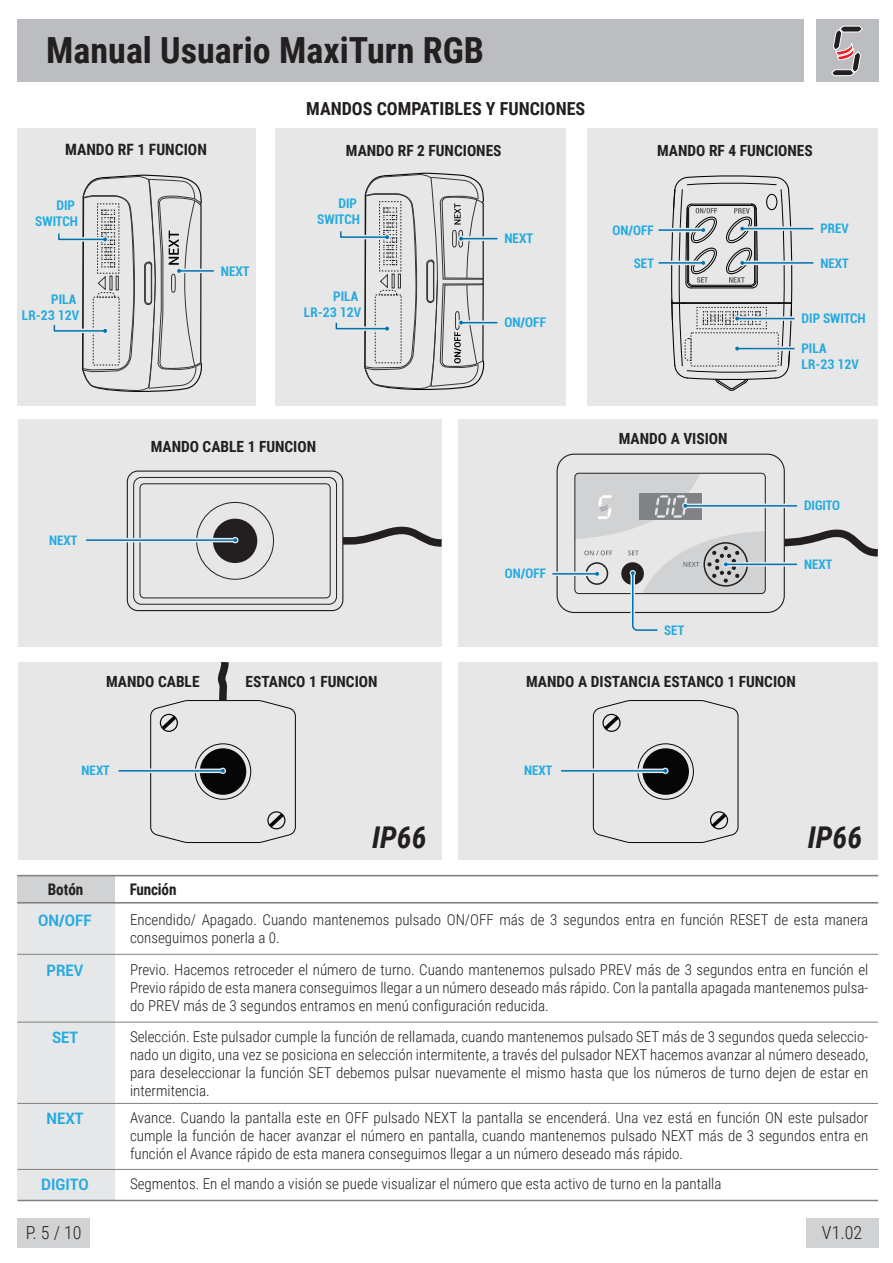
<style>
.page{position:relative;width:893px;height:1263px;background:#fff}
.page>*{position:absolute;margin:0;border:0;box-sizing:border-box;transform-origin:0 0}
.t1{font:700 36px "Roboto Condensed";color:#231f20}
.t2{font:italic 700 30px "Roboto Condensed";color:#231f20}
.t3{font:700 18px "Roboto Condensed";color:#231f20}
.t4{font:300 18px "Roboto Condensed";color:#231f20}
.t5{font:700 16.05px "Roboto Condensed";letter-spacing:-.01em;color:#231f20;scale:.95 1}
.t6{font:700 15.75px "Roboto";letter-spacing:-.005em;color:#24aae1;scale:.95 1}
.t7{font:700 15.6px "Roboto Condensed";color:#231f20}
.t8{font:700 15.45px "Roboto Condensed";color:#231f20}
.t9{font:300 15px/18px "Roboto Condensed";color:#231f20;text-align:justify}
.t10{font:700 condensed 13.35px/16px "Roboto";color:#24aae1;text-align:right}
.t11{font:700 condensed 13.2px "Roboto";color:#24aae1}
</style>
<div class="page">
<div style="left:458px;top:419px;width:420px;height:228px;background:#e6e7e6"></div>
<div style="left:18px;top:419px;width:424px;height:228px;background:#e6e7e6"></div>
<div style="left:458px;top:662px;width:420px;height:198px;background:#e6e7e6"></div>
<div style="left:18px;top:662px;width:424px;height:198px;background:#e6e7e6"></div>
<div style="left:18px;top:20px;width:786px;height:62px;background:#bcbdc0"></div>
<div style="left:587px;top:128px;width:290px;height:278px;background:#e6e7e6"></div>
<hr style="left:658px;top:262px;width:45px;height:2px;background:#0073ae">
<hr style="left:658px;top:229px;width:45px;height:2px;background:#0073ae">
<hr style="left:742px;top:262px;width:71px;height:2px;background:#0073ae">
<svg style="left:793px;top:227px;width:20px;height:3px"></svg>
<hr style="left:742px;top:228px;width:71px;height:1px;background:#0073ae">
<div style="left:816px;top:20px;width:62px;height:62px;background:#bcbdc0"></div>
<svg style="left:831px;top:26px;width:32px;height:50px"></svg>
<div style="left:18px;top:1218px;width:72px;height:30px;background:#d1d2d4"></div>
<div style="left:18px;top:128px;width:238px;height:278px;background:#e6e7e6"></div>
<svg style="left:82px;top:174px;width:121px;height:1028px"></svg>
<hr style="left:179px;top:269px;width:35px;height:4px;background:#e6e7e9">
<hr style="left:179px;top:270px;width:35px;height:2px;background:#0073ae">
<svg style="left:53px;top:176px;width:149px;height:215px"></svg>
<div style="left:276px;top:128px;width:290px;height:278px;background:#e6e7e6"></div>
<hr style="left:737px;top:318px;width:57px;height:1px;background:#0073ae">
<hr style="left:737px;top:348px;width:57px;height:1px;background:#0073ae">
<svg style="left:671px;top:175px;width:122px;height:216px"></svg>
<div style="left:557px;top:454px;width:228px;height:159px;border:1px solid #231f20;border-radius:17px"></div>
<svg style="left:783px;top:516px;width:95px;height:44px"></svg>
<hr style="left:552px;top:572px;width:45px;height:4px;background:#e6e7e9">
<hr style="left:552px;top:573px;width:45px;height:2px;background:#0073ae">
<svg style="left:765px;top:562px;width:32px;height:5px"></svg>
<hr style="left:726px;top:564px;width:71px;height:1px;background:#0073ae">
<hr style="left:685px;top:504px;width:112px;height:4px;background:#e6e7e9">
<hr style="left:685px;top:505px;width:112px;height:2px;background:#0073ae">
<svg style="left:575px;top:473px;width:190px;height:158px"></svg>
<div style="left:133px;top:477px;width:204px;height:127px;border:1px solid #231f20;border-radius:8px"></div>
<div style="left:140px;top:484px;width:190px;height:114px;border:1px solid #231f20;border-radius:4px"></div>
<div style="left:127px;top:470px;width:216px;height:141px;border:1px solid #231f20;border-radius:11px"></div>
<div style="left:213px;top:519px;width:44px;height:44px;background:#231f20;border-radius:50%"></div>
<div style="left:196px;top:502px;width:78px;height:77px;border:1px solid #231f20;border-radius:50%"></div>
<svg style="left:335px;top:514px;width:107px;height:36px"></svg>
<hr style="left:86px;top:538px;width:149px;height:4px;background:#e6e7e9">
<svg style="left:232px;top:537px;width:7px;height:6px"></svg>
<hr style="left:86px;top:539px;width:149px;height:2px;background:#0073ae">
<svg style="left:233px;top:538px;width:4px;height:4px"></svg>
<svg style="left:119px;top:768px;width:31px;height:5px"></svg>
<hr style="left:119px;top:770px;width:104px;height:1px;background:#0073ae">
<svg style="left:561px;top:768px;width:32px;height:4px"></svg>
<hr style="left:561px;top:770px;width:104px;height:1px;background:#0073ae">
<svg style="left:593px;top:700px;width:146px;height:143px"></svg>
<svg style="left:150px;top:655px;width:146px;height:188px"></svg>
<div style="left:18px;top:875px;width:97px;height:28px;background:#d1d2d4"></div>
<div style="left:18px;top:903px;width:97px;height:297px;background:#e6e7e9"></div>
<hr style="left:18px;top:954px;width:860px;height:1px;background:#808180">
<hr style="left:18px;top:1200px;width:860px;height:1px;background:#808180">
<hr style="left:18px;top:875px;width:860px;height:1px;background:#808180">
<hr style="left:18px;top:902px;width:860px;height:1px;background:#808180">
<hr style="left:18px;top:1022px;width:860px;height:1px;background:#808180">
<hr style="left:18px;top:1103px;width:860px;height:1px;background:#808180">
<hr style="left:18px;top:1169px;width:860px;height:1px;background:#808180">
<div style="left:806px;top:1218px;width:72px;height:30px;background:#d1d2d4"></div>
<svg style="left:485px;top:237px;width:12px;height:3px"></svg>
<hr style="left:461px;top:238px;width:36px;height:1px;background:#0073ae">
<svg style="left:485px;top:321px;width:12px;height:3px"></svg>
<hr style="left:461px;top:322px;width:36px;height:1px;background:#0073ae">
<svg style="left:335px;top:172px;width:150px;height:218px"></svg>
<h1 class="t1" style="left:46px;top:25px;width:439px">Manual Usuario MaxiTurn RGB</h1>
<p class="t3" style="left:306px;top:96px;width:281px">MANDOS COMPATIBLES Y FUNCIONES</p>
<p class="t7" style="left:65px;top:138px;width:143px">MANDO RF 1 FUNCION</p>
<p class="t8" style="left:346px;top:140px;width:157px">MANDO RF 2 FUNCIONES</p>
<p class="t10" style="left:35px;top:197px;width:44px">DIP<br>SWITCH</p>
<p class="t10" style="left:317px;top:195px;width:44px">DIP<br>SWITCH</p>
<p class="t10" style="left:504px;top:230px;width:30px">NEXT</p>
<p class="t10" style="left:221px;top:262px;width:30px">NEXT</p>
<p class="t10" style="left:22px;top:290px;width:59px">PILA<br>LR-23 12V</p>
<p class="t10" style="left:304px;top:288px;width:59px">PILA<br>LR-23 12V</p>
<p class="t10" style="left:504px;top:314px;width:43px">ON/OFF</p>
<p class="t11" style="left:49px;top:531px;width:30px">NEXT</p>
<p class="t8" style="left:151px;top:435px;width:167px">MANDO CABLE 1 FUNCION</p>
<p class="t11" style="left:505px;top:564px;width:43px">ON/OFF</p>
<p class="t8" style="left:657px;top:140px;width:157px">MANDO RF 4 FUNCIONES</p>
<p class="t11" style="left:613px;top:221px;width:43px">ON/OFF</p>
<p class="t11" style="left:634px;top:254px;width:21px">SET</p>
<p class="t11" style="left:820px;top:219px;width:30px">PREV</p>
<p class="t11" style="left:820px;top:254px;width:30px">NEXT</p>
<p class="t8" style="left:619px;top:428px;width:110px">MANDO A VISION</p>
<p class="t11" style="left:664px;top:621px;width:21px">SET</p>
<p class="t10" style="left:801px;top:310px;width:66px">DIP SWITCH</p>
<p class="t10" style="left:801px;top:340px;width:59px;text-align:left">PILA<br>LR-23 12V</p>
<p class="t11" style="left:804px;top:496px;width:38px">DIGITO</p>
<p class="t11" style="left:804px;top:555px;width:30px">NEXT</p>
<p class="t8" style="left:106px;top:671px;width:95px">MANDO CABLE</p>
<p class="t8" style="left:246px;top:671px;width:134px">ESTANCO 1 FUNCION</p>
<p class="t8" style="left:526px;top:671px;width:271px">MANDO A DISTANCIA ESTANCO 1 FUNCION</p>
<p class="t11" style="left:82px;top:761px;width:30px">NEXT</p>
<p class="t11" style="left:524px;top:761px;width:30px">NEXT</p>
<h2 class="t2" style="left:372px;top:816px;width:56px">IP66</h2>
<h2 class="t2" style="left:808px;top:816px;width:56px">IP66</h2>
<p class="t5" style="left:48px;top:878px;width:39px">Botón</p>
<p class="t5" style="left:130px;top:878px;width:51px">Función</p>
<p class="t6" style="left:38px;top:909px;width:58px">ON/OFF</p>
<p class="t9" style="left:130px;top:910px;width:740px">Encendido/ Apagado. Cuando mantenemos pulsado ON/OFF más de 3 segundos entra en función RESET de esta manera conseguimos ponerla a 0.</p>
<p class="t6" style="left:47px;top:959px;width:40px">PREV</p>
<p class="t9" style="left:130px;top:960px;width:740px">Previo. Hacemos retroceder el número de turno. Cuando mantenemos pulsado PREV más de 3 segundos entra en función el Previo rápido de esta manera conseguimos llegar a un número deseado más rápido. Con la pantalla apagada mantenemos pulsa&shy;do PREV más de 3 segundos entramos en menú configuración reducida.</p>
<p class="t6" style="left:52px;top:1026px;width:29px">SET</p>
<p class="t9" style="left:130px;top:1027px;width:740px">Selección. Este pulsador cumple la función de rellamada, cuando mantenemos pulsado SET más de 3 segundos queda seleccio&shy;nado un digito, una vez se posiciona en selección intermitente, a través del pulsador NEXT hacemos avanzar al número deseado, para deseleccionar la función SET debemos pulsar nuevamente el mismo hasta que los números de turno dejen de estar en intermitencia.</p>
<p class="t6" style="left:47px;top:1107px;width:40px">NEXT</p>
<p class="t9" style="left:130px;top:1108px;width:740px">Avance. Cuando la pantalla este en OFF pulsado NEXT la pantalla se encenderá. Una vez está en función ON este pulsador cumple la función de hacer avanzar el número en pantalla, cuando mantenemos pulsado NEXT más de 3 segundos entra en función el Avance rápido de esta manera conseguimos llegar a un número deseado más rápido.</p>
<p class="t9" style="left:130px;top:1174px;width:593px">Segmentos. En el mando a visión se puede visualizar el número que esta activo de turno en la pantalla</p>
<p class="t6" style="left:41px;top:1173px;width:51px">DIGITO</p>
<p class="t4" style="left:26px;top:1220px;width:57px">P. 5 / 10</p>
<p class="t4" style="left:822px;top:1220px;width:42px">V1.02</p>
</div>
